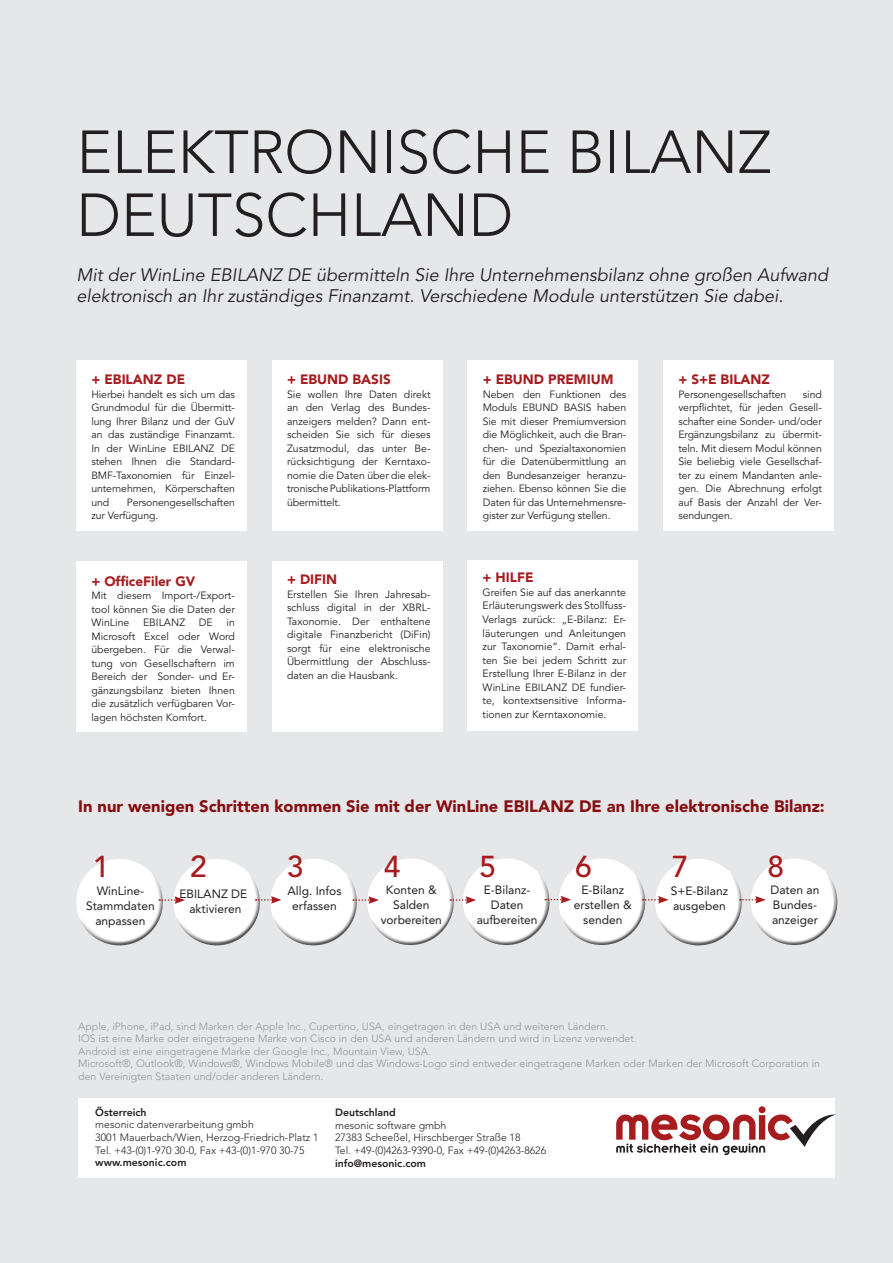
<style>
.page{position:relative;width:893px;height:1263px;background:#e6e7e9}
.page>*{position:absolute;margin:0;border:0;box-sizing:border-box;transform-origin:0 0}
.t1{font:300 60px/63px "Avenir LT Pro";color:#231f20}
.t2{font:500 30px "Avenir LT Pro";color:#a61c1f}
.t3{font:italic 18px/21px "Avenir LT Pro";color:#231f20}
.t4{font:900 16.5px "Avenir LT Pro";color:#850e11}
.t5{font:900 13.5px "Avenir LT Pro";color:#a61c1f}
.t6{font:12px/15px "Avenir LT Pro";color:#231f20;text-align:center}
.t7{font:10.5px/13.5px "Avenir LT Pro";letter-spacing:-.01em;color:#231f20;text-align:justify}
.t8{font:300 10.5px/12.6px "Avenir LT Pro";color:#939598}
.t9{font:300 10.5px/12.6px "Avenir LT Pro";color:#231f20}
.t10{font:800 10.5px "Avenir LT Pro";color:#231f20}
</style>
<div class="page">
<div style="left:78px;top:1098px;width:757px;height:80px;background:#fff"></div>
<svg style="left:616px;top:1106px;width:220px;height:49px"></svg>
<div style="left:75px;top:856px;width:86px;height:68px;background:#fff;opacity:.75"></div>
<div style="left:77px;top:873px;width:87px;height:73px;background:#231f20;opacity:.75"></div>
<div style="left:77px;top:562px;width:170px;height:170px;background:#fff"></div>
<div style="left:77px;top:360px;width:170px;height:170px;background:#fff"></div>
<div style="left:468px;top:360px;width:170px;height:170px;background:#fff"></div>
<div style="left:272px;top:562px;width:170px;height:170px;background:#fff"></div>
<div style="left:272px;top:360px;width:170px;height:170px;background:#fff"></div>
<div style="left:663px;top:360px;width:170px;height:170px;background:#fff"></div>
<div style="left:173px;top:853px;width:85px;height:72px;background:#fff;opacity:.75"></div>
<div style="left:174px;top:872px;width:87px;height:74px;background:#231f20;opacity:.75"></div>
<div style="left:269px;top:856px;width:86px;height:68px;background:#fff;opacity:.75"></div>
<div style="left:271px;top:873px;width:87px;height:73px;background:#231f20;opacity:.75"></div>
<div style="left:462px;top:856px;width:85px;height:68px;background:#fff;opacity:.75"></div>
<div style="left:464px;top:872px;width:87px;height:74px;background:#231f20;opacity:.75"></div>
<div style="left:558px;top:856px;width:85px;height:68px;background:#fff;opacity:.75"></div>
<div style="left:559px;top:872px;width:87px;height:74px;background:#231f20;opacity:.75"></div>
<div style="left:654px;top:856px;width:86px;height:68px;background:#fff;opacity:.75"></div>
<div style="left:656px;top:873px;width:87px;height:73px;background:#231f20;opacity:.75"></div>
<div style="left:750px;top:856px;width:85px;height:68px;background:#fff;opacity:.75"></div>
<div style="left:752px;top:872px;width:86px;height:74px;background:#231f20;opacity:.75"></div>
<div style="left:366px;top:856px;width:86px;height:68px;background:#fff;opacity:.75"></div>
<div style="left:368px;top:872px;width:87px;height:74px;background:#231f20;opacity:.75"></div>
<svg style="left:159px;top:896px;width:26px;height:8px"></svg>
<svg style="left:256px;top:896px;width:25px;height:8px"></svg>
<svg style="left:353px;top:896px;width:26px;height:8px"></svg>
<svg style="left:450px;top:896px;width:26px;height:8px"></svg>
<svg style="left:545px;top:896px;width:26px;height:7px"></svg>
<svg style="left:643px;top:896px;width:26px;height:8px"></svg>
<svg style="left:740px;top:896px;width:26px;height:8px"></svg>
<div style="left:468px;top:560px;width:170px;height:170px;background:#fff"></div>
<p class="t1" style="left:77px;top:121px;width:696px">ELEKTRONISCHE BILANZ<br>DEUTSCHLAND</p>
<p class="t3" style="left:77px;top:264px;width:753px">Mit der WinLine EBILANZ DE übermitteln Sie Ihre Unternehmensbilanz ohne großen Aufwand elektronisch an Ihr zuständiges Finanzamt. Verschiedene Module unterstützen Sie dabei.</p>
<p class="t5" style="left:91px;top:372px;width:95px">+ EBILANZ DE</p>
<p class="t7" style="left:91px;top:388px;width:145px">Hierbei handelt es sich um das Grundmodul für die Übermitt&shy;lung Ihrer Bilanz und der GuV an das zuständige Finanzamt.<br>In der WinLine EBILANZ DE stehen Ihnen die Standard-BMF-Taxonomien für Einzel&shy;unternehmen, Körperschaften und</p>
<p class="t7" style="left:91px;top:496px;width:145px;text-indent:35px">Personengesellschaften zur Verfügung.</p>
<p class="t5" style="left:91px;top:573px;width:106px">+ OfficeFiler GV</p>
<p class="t7" style="left:91px;top:589px;width:145px">Mit diesem Import-/Export&shy;tool können Sie die Daten der WinLine</p>
<p class="t7" style="left:143px;top:616px;width:44px">EBILANZ</p>
<p class="t7" style="left:199px;top:616px;width:16px">DE</p>
<p class="t7" style="left:91px;top:616px;width:145px;text-indent:135px">in Microsoft Excel oder Word übergeben. Für die Verwal&shy;tung von Gesellschaftern im Bereich der Sonder- und Er&shy;gänzungsbilanz bieten Ihnen die zusätzlich verfügbaren Vor&shy;lagen höchsten Komfort.</p>
<p class="t5" style="left:287px;top:372px;width:105px">+ EBUND BASIS</p>
<p class="t7" style="left:287px;top:388px;width:145px">Sie wollen Ihre Daten direkt an den Verlag des Bundes&shy;anzeigers melden? Dann ent&shy;scheiden Sie sich für dieses Zusatzmodul, das unter Be&shy;rücksichtigung der Kerntaxo&shy;nomie die Daten über die elek&shy;tronische Publikations-Plattform übermittelt.</p>
<p class="t5" style="left:287px;top:571px;width:52px">+ DIFIN</p>
<p class="t7" style="left:287px;top:587px;width:145px">Erstellen Sie Ihren Jahresab&shy;schluss digital in der XBRL-Taxonomie. Der enthaltene digitale Finanzbericht (DiFin) sorgt für eine elektronische Übermittlung der Abschluss&shy;daten an die Hausbank.</p>
<p class="t5" style="left:483px;top:372px;width:132px">+ EBUND PREMIUM</p>
<p class="t7" style="left:483px;top:388px;width:145px">Neben den Funktionen des Moduls EBUND BASIS haben Sie mit dieser Premiumversion die Möglichkeit, auch die Bran&shy;chen- und Spezialtaxonomien für die Datenübermittlung an den Bundesanzeiger heranzu&shy;ziehen. Ebenso können Sie die Daten für das Unternehmensre&shy;gister zur Verfügung stellen.</p>
<p class="t5" style="left:483px;top:570px;width:52px">+ HILFE</p>
<p class="t7" style="left:483px;top:586px;width:145px">Greifen Sie auf das anerkannte Erläuterungswerk des Stollfuss-Verlags zurück: „E-Bilanz: Er&shy;läuterungen und Anleitungen zur Taxonomie“. Damit erhal&shy;ten Sie bei jedem Schritt zur Erstellung Ihrer E-Bilanz in der WinLine EBILANZ DE fundier&shy;te, kontextsensitive Informa&shy;tionen zur Kerntaxonomie.</p>
<p class="t5" style="left:678px;top:372px;width:93px">+ S+E BILANZ</p>
<p class="t7" style="left:678px;top:388px;width:110px">Personengesellschaften</p>
<p class="t7" style="left:678px;top:388px;width:145px;text-indent:125px">sind verpflichtet, für jeden Gesell&shy;schafter eine Sonder- und/oder Ergänzungsbilanz zu übermit&shy;teln. Mit diesem Modul können Sie beliebig viele Gesellschaf&shy;ter zu einem Mandanten anle&shy;gen. Die Abrechnung erfolgt auf Basis der Anzahl der Ver&shy;sendungen.</p>
<p class="t4" style="left:78px;top:796px;width:748px">In nur wenigen Schritten kommen Sie mit der WinLine EBILANZ DE an Ihre elektronische Bilanz:</p>
<p class="t2" style="left:93px;top:849px;width:18px">1</p>
<p class="t6" style="left:86px;top:883px;width:70px">WinLine-<br>Stammdaten anpassen</p>
<p class="t2" style="left:190px;top:849px;width:18px">2</p>
<p class="t6" style="left:179px;top:886px;width:69px">EBILANZ DE aktivieren</p>
<p class="t2" style="left:287px;top:849px;width:18px">3</p>
<p class="t6" style="left:287px;top:883px;width:56px">Allg. Infos erfassen</p>
<p class="t2" style="left:384px;top:849px;width:18px">4</p>
<p class="t6" style="left:386px;top:882px;width:52px">Konten &amp;<br>Salden</p>
<p class="t6" style="left:381px;top:912px;width:63px">vorbereiten</p>
<p class="t2" style="left:480px;top:849px;width:18px">5</p>
<p class="t6" style="left:477px;top:882px;width:62px">E-Bilanz-<br>Daten aufbereiten</p>
<p class="t2" style="left:575px;top:849px;width:18px">6</p>
<p class="t6" style="left:574px;top:882px;width:60px">E-Bilanz erstellen &amp; senden</p>
<p class="t2" style="left:672px;top:849px;width:18px">7</p>
<p class="t6" style="left:671px;top:883px;width:59px">S+E-Bilanz</p>
<p class="t6" style="left:673px;top:898px;width:54px">ausgeben</p>
<p class="t2" style="left:767px;top:849px;width:18px">8</p>
<p class="t6" style="left:770px;top:882px;width:50px;text-align:left">Daten an<br>Bundes&shy;anzeiger</p>
<p class="t8" style="left:78px;top:1020px;width:532px">Apple, iPhone, iPad, sind Marken der Apple Inc., Cupertino, USA, eingetragen in den USA und weiteren Ländern.</p>
<p class="t8" style="left:78px;top:1032px;width:560px">IOS ist eine Marke oder eingetragene Marke von Cisco in den USA und anderen Ländern und wird in Lizenz verwendet.</p>
<p class="t8" style="left:78px;top:1045px;width:354px">Android ist eine eingetragene Marke der Google Inc., Mountain View, USA.</p>
<p class="t8" style="left:78px;top:1057px;width:743px">Microsoft®, Outlook®, Windows®, Windows Mobile® und das Windows-Logo sind entweder eingetragene Marken oder Marken der Microsoft Corporation in den Vereinigten Staaten und/oder anderen Ländern.</p>
<p class="t10" style="left:95px;top:1106px;width:53px">Österreich</p>
<p class="t9" style="left:95px;top:1118px;width:225px">mesonic datenverarbeitung gmbh<br>3001 Mauerbach/Wien, Herzog-Friedrich-Platz 1<br>Tel. +43-(0)1-970 30-0, Fax +43-(0)1-970 30-75</p>
<p class="t10" style="left:95px;top:1156px;width:93px">www.mesonic.com</p>
<p class="t10" style="left:335px;top:1106px;width:62px">Deutschland</p>
<p class="t9" style="left:335px;top:1118px;width:213px">mesonic software gmbh<br>27383 Scheeßel, Hirschberger Straße 18<br>Tel. +49-(0)4263-9390-0, Fax +49-(0)4263-8626</p>
<p class="t10" style="left:335px;top:1157px;width:93px">info@mesonic.com</p>
</div>
